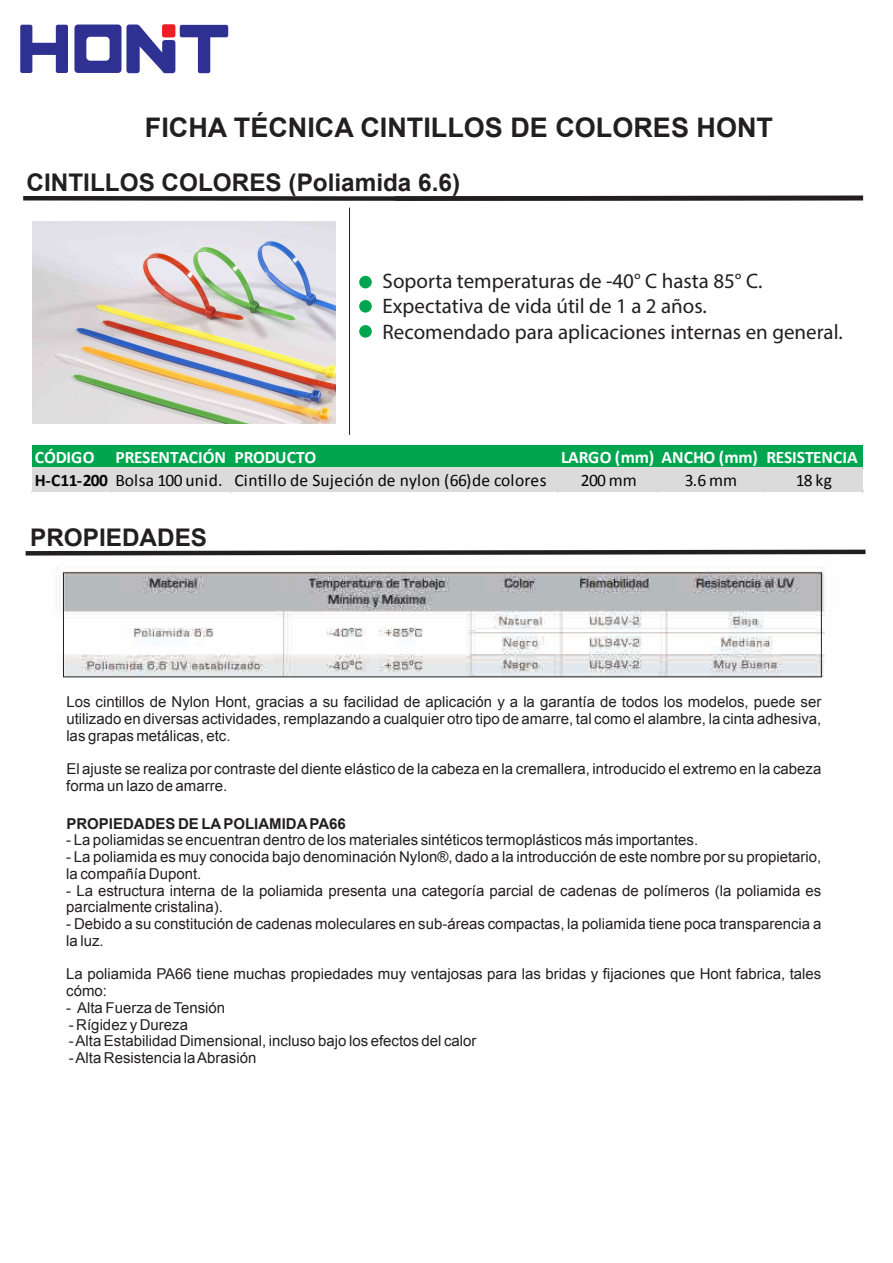
<style>
.page{position:relative;width:893px;height:1263px;background:#fff}
.page>*{position:absolute;margin:0;border:0;box-sizing:border-box;transform-origin:0 0}
.t1{font:700 27px "Arial";color:#231f20}
.t2{font:700 24.3px "Arial";color:#231f20}
.t3{font:21px/25.2px "Myriad Pro";color:#231f20}
.t4{font:17.55px "Calibri";letter-spacing:.005em;color:#050504}
.t5{font:700 17.55px "Calibri";letter-spacing:-.005em;color:#fff}
.t6{font:15px/16.8px "Arial";color:#231f20}
.t7{font:700 15px "Arial";color:#231f20}
.s1{font-weight:700}
</style>
<div class="page">
<svg style="left:20px;top:25px;width:48px;height:48px"></svg>
<svg style="left:74px;top:25px;width:154px;height:48px"></svg>
<svg style="left:23px;top:195px;width:841px;height:6px"></svg>
<svg style="left:25px;top:549px;width:841px;height:7px"></svg>
<hr style="left:349px;top:208px;width:1px;height:227px;background:#231f20">
<div style="left:395px;top:196px;width:468px;height:5px;background:#231f20"></div>
<img style="left:56px;top:567px;width:769px;height:110px">
<div style="left:33px;top:445px;width:830px;height:23px;background:#00a54f"></div>
<div style="left:33px;top:467px;width:830px;height:25px;background:#dadbda"></div>
<div style="left:359px;top:276px;width:13px;height:12px;background:#00a54f;border-radius:50%"></div>
<div style="left:359px;top:300px;width:13px;height:13px;background:#00a54f;border-radius:50%"></div>
<div style="left:359px;top:325px;width:13px;height:13px;background:#00a54f;border-radius:50%"></div>
<img style="left:33px;top:222px;width:302px;height:202px">
<h1 class="t1" style="left:145px;top:110px;width:630px">FICHA TÉCNICA CINTILLOS DE COLORES HONT</h1>
<h2 class="t2" style="left:27px;top:167px;width:435px">CINTILLOS COLORES (Poliamida 6.6)</h2>
<h3 class="t3" style="left:382px;top:268px;width:462px">Soporta temperaturas de -40° C hasta 85° C.<br>Expectativa de vida útil de 1 a 2 años.<br>Recomendado para aplicaciones internas en general.</h3>
<p class="t6" style="left:381px;top:277px;width:273px">Soporta temperaturas de -40ºC hasta 85º.<br>Expectativa de vida útil de 1 a 2 años.</p>
<p class="t5" style="left:35px;top:446px;width:283px">CÓDIGO PRESENTACIÓN PRODUCTO</p>
<p class="t5" style="left:561px;top:446px;width:298px">LARGO (mm) ANCHO (mm) RESISTENCIA</p>
<p class="t4" style="left:35px;top:469px;width:513px"><span class="s1">H-C11-200</span> Bolsa 100 unid. Cintillo de Sujeción de nylon (66)de colores</p>
<p class="t4" style="left:581px;top:469px;width:58px">200 mm</p>
<p class="t4" style="left:685px;top:469px;width:54px">3.6 mm</p>
<p class="t4" style="left:796px;top:469px;width:38px">18 kg</p>
<h2 class="t2" style="left:30px;top:521px;width:178px">PROPIEDADES</h2>
<p class="t6" style="left:66px;top:694px;width:757px;text-align:justify">Los cintillos de Nylon Hont, gracias a su facilidad de aplicación y a la garantía de todos los modelos, puede ser utilizado en diversas actividades, remplazando a cualquier otro tipo de amarre, tal como el alambre, la cinta adhesiva, las grapas metálicas, etc.</p>
<p class="t6" style="left:66px;top:761px;width:757px">El ajuste se realiza por contraste del diente elástico de la cabeza en la cremallera, introducido el extremo en la cabeza forma un lazo de amarre.</p>
<p class="t7" style="left:66px;top:813px;width:281px">PROPIEDADES DE LA POLIAMIDA PA66</p>
<p class="t6" style="left:66px;top:832px;width:633px">- La poliamidas se encuentran dentro de los materiales sintéticos termoplásticos más importantes.</p>
<p class="t6" style="left:66px;top:849px;width:757px">- La poliamida es muy conocida bajo denominación Nylon®, dado a la introducción de este nombre por su propietario, la compañía Dupont.</p>
<p class="t6" style="left:66px;top:882px;width:757px">- La estructura interna de la poliamida presenta una categoría parcial de cadenas de polímeros (la poliamida es parcialmente cristalina).</p>
<p class="t6" style="left:66px;top:916px;width:757px">- Debido a su constitución de cadenas moleculares en sub-áreas compactas, la poliamida tiene poca transparencia a la luz.</p>
<p class="t6" style="left:66px;top:966px;width:757px">La poliamida PA66 tiene muchas propiedades muy ventajosas para las bridas y fijaciones que Hont fabrica, tales cómo:</p>
<p class="t6" style="left:66px;top:999px;width:160px">- Alta Fuerza de Tensión</p>
<p class="t6" style="left:69px;top:1016px;width:121px">- Rígidez y Dureza</p>
<p class="t6" style="left:69px;top:1033px;width:409px">- Alta Estabilidad Dimensional, incluso bajo los efectos del calor</p>
<p class="t6" style="left:69px;top:1050px;width:189px">- Alta Resistencia la Abrasión</p>
</div>
